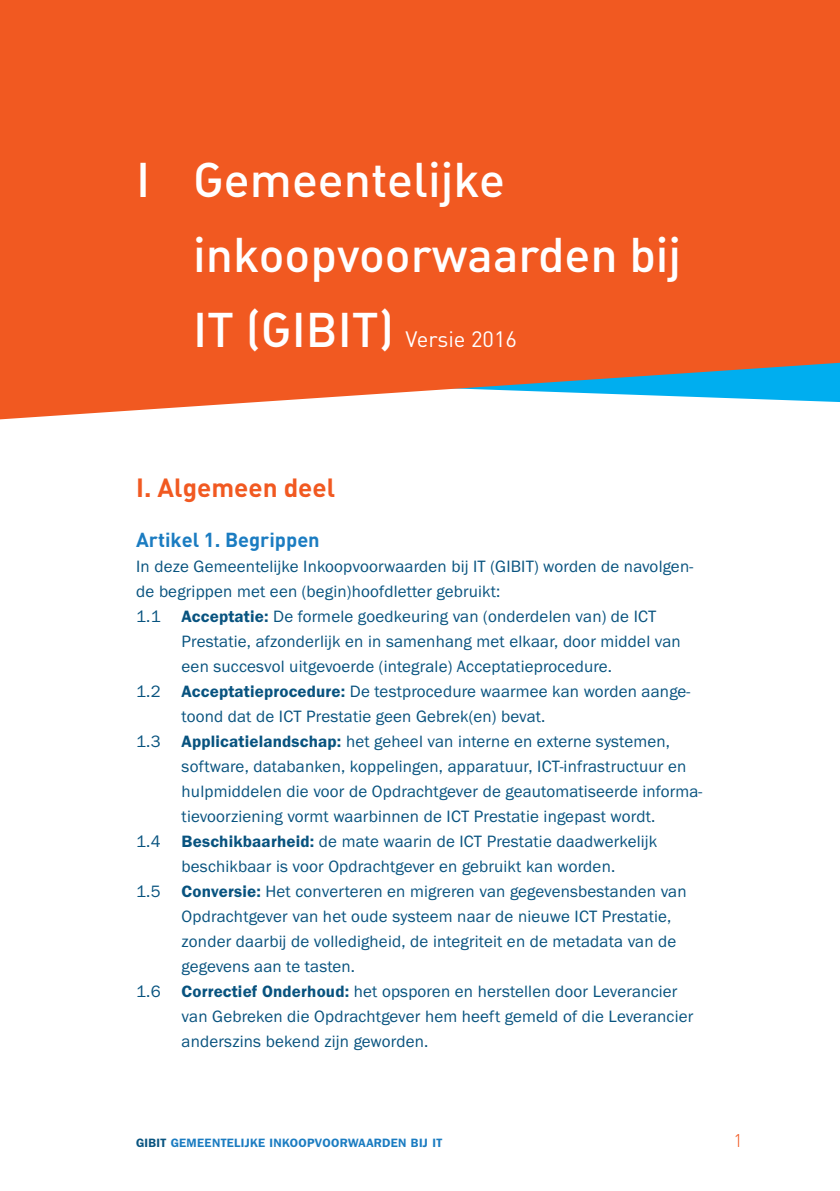
<style>
.page{position:relative;width:840px;height:1191px;background:#fff}
.page>*{position:absolute;margin:0;border:0;box-sizing:border-box;transform-origin:0 0}
.t1{font:48px/75px "DIN Medium Alternate";color:#fff}
.t2{font:700 26px "DIN";color:#f15921}
.t3{font:22px "DIN";color:#fff}
.t4{font:700 20px "DIN";color:#1b7cc1}
.t5{font:300 18px "DIN";color:#f15921}
.t6{font:17px/25px "Franklin Goth EF";letter-spacing:.01em;color:#08537f}
.t7{font:600 12px "Franklin Gothic IT Cby BT";letter-spacing:.03em;color:#1b7cc1}
.s1{font-family:"DIN Medium Alternate";font-size:48px}
.s2{font-weight:600}
.s3{color:#08537f}
</style>
<div class="page">
<div style="left:0;top:0;width:839px;height:419px;background:#f15921"></div>
<h1 class="t1" style="left:193px;top:141px;width:489px;text-indent:-57px">I Gemeentelijke inkoopvoorwaarden bij</h1>
<p class="t3" style="left:193px;top:325px;width:325px"><span class="s1">IT (GIBIT)</span> Versie 2016</p>
<h2 class="t2" style="left:136px;top:471px;width:200px">I. Algemeen deel</h2>
<p class="t4" style="left:136px;top:527px;width:185px">Artikel 1. Begrippen</p>
<p class="t6" style="left:136px;top:554px;width:558px">In deze Gemeentelijke Inkoopvoorwaarden bij IT (GIBIT) worden de navolgen&shy;de begrippen met een (begin)hoofdletter gebruikt:<br>1.1 <span class="s2">Acceptatie:</span> De formele goedkeuring van (onderdelen van) de ICT</p>
<p class="t6" style="left:181px;top:629px;width:500px">Prestatie, afzonderlijk en in samenhang met elkaar, door middel van</p>
<p class="t6" style="left:181px;top:654px;width:432px">een succesvol uitgevoerde (integrale) Acceptatieprocedure.</p>
<p class="t6" style="left:136px;top:679px;width:555px">1.2 <span class="s2">Acceptatieprocedure:</span> De testprocedure waarmee kan worden aange-</p>
<p class="t6" style="left:181px;top:704px;width:365px">toond dat de ICT Prestatie geen Gebrek(en) bevat.</p>
<p class="t6" style="left:136px;top:729px;width:535px">1.3 <span class="s2">Applicatielandschap:</span> het geheel van interne en externe systemen,</p>
<p class="t6" style="left:181px;top:754px;width:506px">software, databanken, koppelingen, apparatuur, ICT-infrastructuur en</p>
<p class="t6" style="left:181px;top:779px;width:522px">hulpmiddelen die voor de Opdrachtgever de geautomatiseerde informa-</p>
<p class="t6" style="left:181px;top:804px;width:475px">tievoorziening vormt waarbinnen de ICT Prestatie ingepast wordt.</p>
<p class="t6" style="left:136px;top:829px;width:522px">1.4 <span class="s2">Beschikbaarheid:</span> de mate waarin de ICT Prestatie daadwerkelijk</p>
<p class="t6" style="left:181px;top:854px;width:435px">beschikbaar is voor Opdrachtgever en gebruikt kan worden.</p>
<p class="t6" style="left:136px;top:879px;width:551px">1.5 <span class="s2">Conversie:</span> Het converteren en migreren van gegevensbestanden van</p>
<p class="t6" style="left:181px;top:904px;width:491px">Opdrachtgever van het oude systeem naar de nieuwe ICT Prestatie,</p>
<p class="t6" style="left:181px;top:929px;width:496px">zonder daarbij de volledigheid, de integriteit en de metadata van de</p>
<p class="t6" style="left:181px;top:954px;width:175px">gegevens aan te tasten.</p>
<p class="t6" style="left:136px;top:979px;width:542px">1.6 <span class="s2">Correctief Onderhoud:</span> het opsporen en herstellen door Leverancier</p>
<p class="t6" style="left:181px;top:1004px;width:513px">van Gebreken die Opdrachtgever hem heeft gemeld of die Leverancier</p>
<p class="t6" style="left:181px;top:1029px;width:248px">anderszins bekend zijn geworden.</p>
<p class="t7" style="left:136px;top:1135px;width:307px"><span class="s3">GIBIT</span> GEMEENTELIJKE INKOOPVOORWAARDEN BIJ IT</p>
<p class="t5" style="left:733px;top:1129px;width:11px">1</p>
</div>
